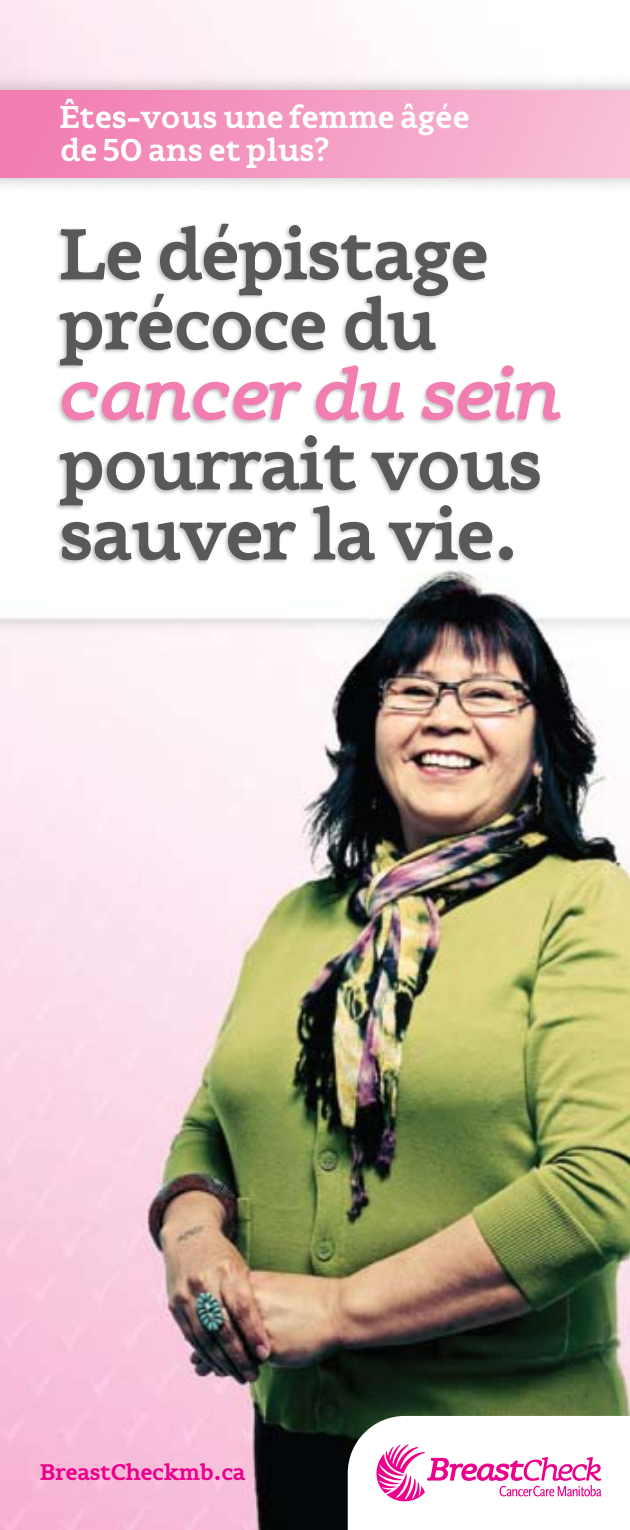
<style>
.page{position:relative;width:630px;height:1530px;background:#fff}
.page>*{position:absolute;margin:0;border:0;box-sizing:border-box;transform-origin:0 0}
.t1{font:700 75.5px/70px "Flembo Text";letter-spacing:-.05em;color:#58595b}
.t2{font:italic 700 75.5px "Flembo Text";letter-spacing:-.04em;color:#f17db1}
.t3{font:700 33px/32.5px "Flembo Text";letter-spacing:-.03em;color:#fff}
.t4{font:700 23.5px "Flembo Text";letter-spacing:-.04em;color:#ec008c}
.s1{font-family:"Flembo Text Bold SC";font-weight:400}
</style>
<div class="page">
<img style="left:0;top:0;width:630px;height:1530px">
<div style="left:0;top:70px;width:630px;height:124px;background:#231f20;opacity:.25"></div>
<div style="left:0;top:90px;width:630px;height:88px;background:linear-gradient(to right,#f17aaf,#f8c0d8)"></div>
<div style="left:55px;top:222px;width:508px;height:343px;background:#231f20;opacity:.27"></div>
<svg style="left:348px;top:1416px;width:282px;height:114px"></svg>
<p class="t3" style="left:60px;top:100px;width:412px">Êtes-vous une femme âgée de <span class="s1">50</span> ans et plus?</p>
<p class="t1" style="left:58px;top:218px;width:433px">Le dépistage précoce du</p>
<p class="t2" style="left:58px;top:351px;width:506px">cancer du sein</p>
<p class="t1" style="left:58px;top:428px;width:487px">pourrait vous sauver la vie.</p>
<p class="t4" style="left:40px;top:1458px;width:208px">BreastCheckmb.ca</p>
</div>
